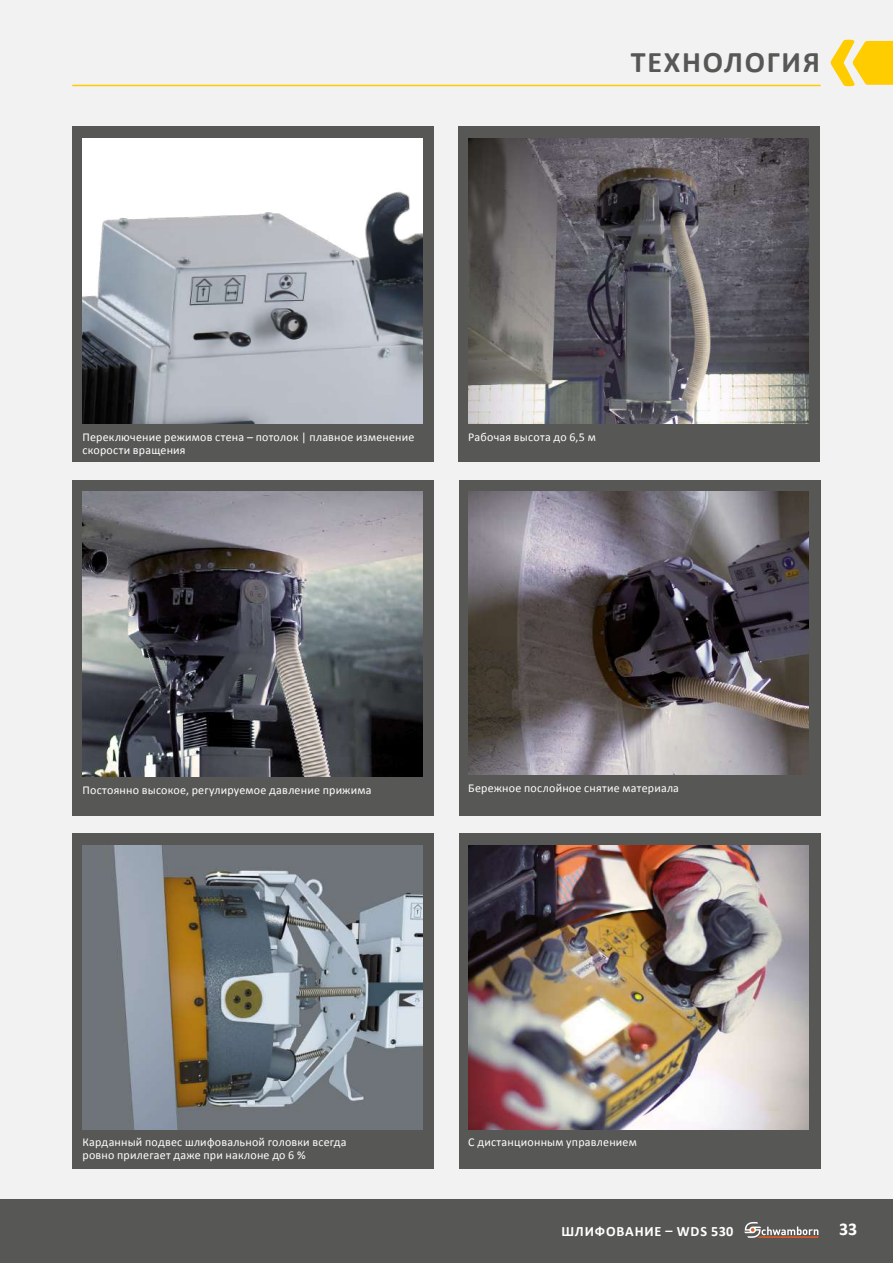
<style>
.page{position:relative;width:893px;height:1263px;background:#fff}
.page>*{position:absolute;margin:0;border:0;box-sizing:border-box;transform-origin:0 0}
.t1{font:700 30px "Calibri";letter-spacing:.06em;color:#575756}
.t2{font:700 18px "Calibri";color:#fff}
.t3{font:700 14.25px "Calibri";letter-spacing:.06em;color:#fff}
.t4{font:12px/13.5px "Calibri";letter-spacing:.015em;color:#fff}
</style>
<div class="page">
<div style="left:0;top:0;width:893px;height:1199px;background:#f2f2f2"></div>
<div style="left:0;top:1199px;width:893px;height:64px;background:#575756"></div>
<svg style="left:744px;top:1222px;width:74px;height:16px"></svg>
<div style="left:72px;top:126px;width:361px;height:336px;background:#575756"></div>
<div style="left:72px;top:480px;width:362px;height:335px;background:#575756"></div>
<div style="left:72px;top:833px;width:362px;height:335px;background:#575756"></div>
<div style="left:459px;top:126px;width:361px;height:336px;background:#575756"></div>
<div style="left:459px;top:480px;width:362px;height:335px;background:#575756"></div>
<div style="left:459px;top:833px;width:362px;height:335px;background:#575756"></div>
<img style="left:82px;top:138px;width:341px;height:285px">
<img style="left:82px;top:492px;width:341px;height:284px">
<img style="left:82px;top:845px;width:341px;height:285px">
<img style="left:468px;top:138px;width:340px;height:285px">
<img style="left:468px;top:492px;width:340px;height:283px">
<img style="left:468px;top:845px;width:340px;height:285px">
<hr style="left:72px;top:85px;width:749px;height:1px;background:#fc0">
<svg style="left:831px;top:40px;width:62px;height:46px"></svg>
<h1 class="t1" style="left:631px;top:43px;width:191px">ТЕХНОЛОГИЯ</h1>
<p class="t4" style="left:82px;top:430px;width:333px">Переключение режимов стена – потолок | плавное изменение скорости вращения</p>
<p class="t4" style="left:468px;top:430px;width:129px">Рабочая высота до 6,5 м</p>
<p class="t4" style="left:82px;top:783px;width:290px">Постоянно высокое, регулируемое давление прижима</p>
<p class="t4" style="left:468px;top:782px;width:212px">Бережное послойное снятие материала</p>
<p class="t4" style="left:82px;top:1135px;width:266px">Карданный подвес шлифовальной головки всегда ровно прилегает даже при наклоне до 6 %</p>
<p class="t4" style="left:468px;top:1135px;width:170px">С дистанционным управлением</p>
<p class="t3" style="left:561px;top:1222px;width:174px">ШЛИФОВАНИЕ – WDS 530</p>
<h2 class="t2" style="left:839px;top:1217px;width:20px">33</h2>
</div>
